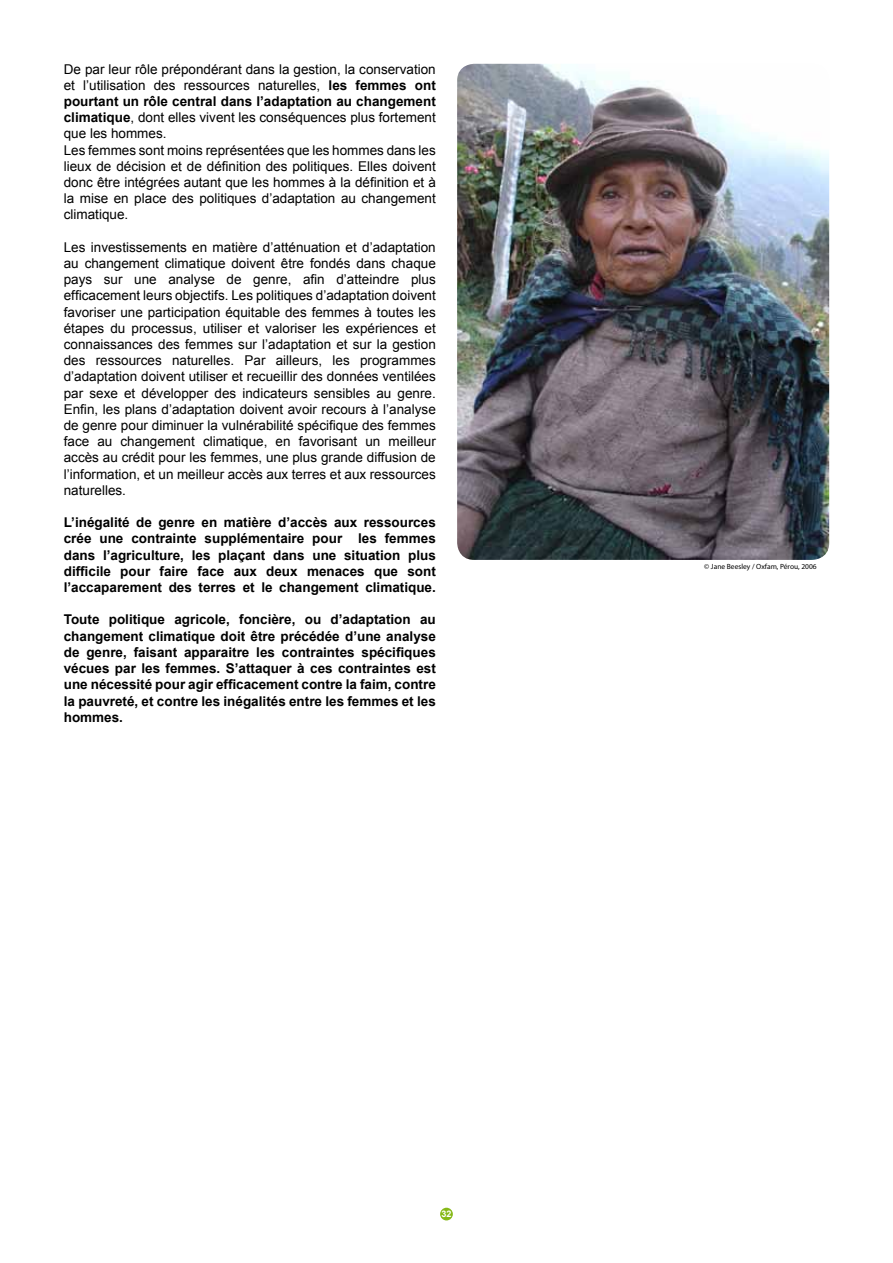
<style>
.page{position:relative;width:893px;height:1263px;background:#fff}
.page>*{position:absolute;margin:0;border:0;box-sizing:border-box;transform-origin:0 0}
.t1{font:13.5px/16.2px "Arial";color:#000}
.t2{font:700 13.5px/16.2px "Arial";color:#000;text-align:justify}
.t3{font:700 9px "Arial";color:#fff}
.t4{font:7.5px "Myriad Pro";color:#000}
.s1{font-weight:700}
</style>
<div class="page">
<div style="left:440px;top:1208px;width:13px;height:12px;background:#86b918;border-radius:50%"></div>
<img style="left:457px;top:64px;width:372px;height:496px">
<p class="t1" style="left:64px;top:61px;width:374px">De par leur rôle prépondérant dans la gestion, la conservation et l’utilisation des ressources naturelles, <span class="s1">les femmes ont pourtant un rôle central dans l’adaptation au changement climatique</span>, dont elles vivent les conséquences plus fortement que les hommes.<br>Les femmes sont moins représentées que les hommes dans les lieux de décision et de définition des politiques. Elles doivent donc être intégrées autant que les hommes à la définition et à la mise en place des politiques d’adaptation au changement climatique.</p>
<p class="t1" style="left:64px;top:239px;width:374px;text-align:justify">Les investissements en matière d’atténuation et d’adaptation au changement climatique doivent être fondés dans chaque pays sur une analyse de genre, afin d’atteindre plus efficacement leurs objectifs. Les politiques d’adaptation doivent favoriser une participation équitable des femmes à toutes les étapes du processus, utiliser et valoriser les expériences et connaissances des femmes sur l’adaptation et sur la gestion des ressources naturelles. Par ailleurs, les programmes d’adaptation doivent utiliser et recueillir des données ventilées par sexe et développer des indicateurs sensibles au genre.<br>Enfin, les plans d’adaptation doivent avoir recours à l’analyse de genre pour diminuer la vulnérabilité spécifique des femmes face au changement climatique, en favorisant un meilleur accès au crédit pour les femmes, une plus grande diffusion de l’information, et un meilleur accès aux terres et aux ressources naturelles.</p>
<p class="t2" style="left:64px;top:515px;width:374px">L’inégalité de genre en matière d’accès aux ressources crée une contrainte supplémentaire pour les femmes dans l’agriculture, les plaçant dans une situation plus difficile pour faire face aux deux menaces que sont l’accaparement des terres et le changement climatique.</p>
<p class="t2" style="left:64px;top:612px;width:374px">Toute politique agricole, foncière, ou d’adaptation au changement climatique doit être précédée d’une analyse de genre, faisant apparaitre les contraintes spécifiques vécues par les femmes. S’attaquer à ces contraintes est une nécessité pour agir efficacement contre la faim, contre la pauvreté, et contre les inégalités entre les femmes et les hommes.</p>
<p class="t3" style="left:441px;top:1208px;width:12px">32</p>
<p class="t4" style="left:704px;top:562px;width:114px">© Jane Beesley / Oxfam, Pérou, 2006</p>
</div>
